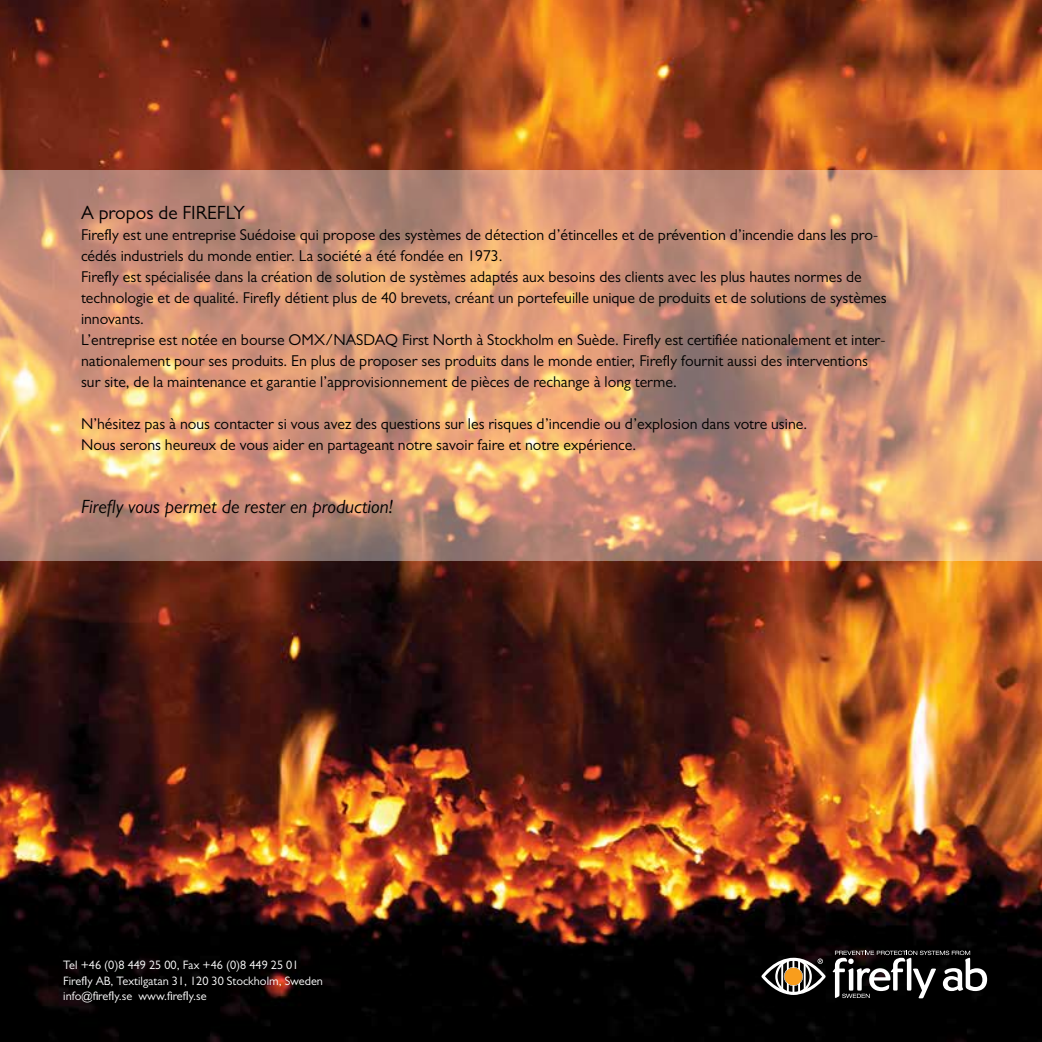
<style>
.page{position:relative;width:1042px;height:1042px;background:#fff}
.page>*{position:absolute;margin:0;border:0;box-sizing:border-box;transform-origin:0 0}
.t1{font:italic 19.25px "Gill Sans MT Pro";color:#000}
.t2{font:19.25px "Gill Sans MT Pro";color:#000}
.t3{font:15.75px/21px "Gill Sans MT Pro";color:#000}
.t4{font:12.25px/15.8px "Gill Sans MT Pro";color:#fff}
</style>
<div class="page">
<img style="left:0;top:0;width:1042px;height:1042px">
<svg style="left:0;top:170px;width:1042px;height:391px;background:#d09677"></svg>
<svg style="left:833px;top:950px;width:154px;height:48px"></svg>
<svg style="left:761px;top:958px;width:65px;height:37px"></svg>
<p class="t2" style="left:81px;top:201px;width:166px">A propos de FIREFLY</p>
<p class="t3" style="left:81px;top:224px;width:807px">Firefly est une entreprise Suédoise qui propose des systèmes de détection d’étincelles et de prévention d’incendie dans les pro&shy;cédés industriels du monde entier. La société a été fondée en 1973.<br>Firefly est spécialisée dans la création de solution de systèmes adaptés aux besoins des clients avec les plus hautes normes de technologie et de qualité. Firefly détient plus de 40 brevets, créant un portefeuille unique de produits et de solutions de systèmes innovants.<br>L’entreprise est notée en bourse OMX/NASDAQ First North à Stockholm en Suède. Firefly est certifiée nationalement et inter&shy;nationalement pour ses produits. En plus de proposer ses produits dans le monde entier, Firefly fournit aussi des interventions sur site, de la maintenance et garantie l’approvisionnement de pièces de rechange à long terme.</p>
<p class="t3" style="left:81px;top:413px;width:727px">N’hésitez pas à nous contacter si vous avez des questions sur les risques d’incendie ou d’explosion dans votre usine.<br>Nous serons heureux de vous aider en partageant notre savoir faire et notre expérience.</p>
<p class="t1" style="left:81px;top:495px;width:314px">Firefly vous permet de rester en production!</p>
<p class="t4" style="left:63px;top:957px;width:261px">Tel +46 (0)8 449 25 00, Fax +46 (0)8 449 25 01<br>Firefly AB, Textilgatan 31, 120 30 Stockholm, Sweden info@firefly.se www.firefly.se</p>
</div>
